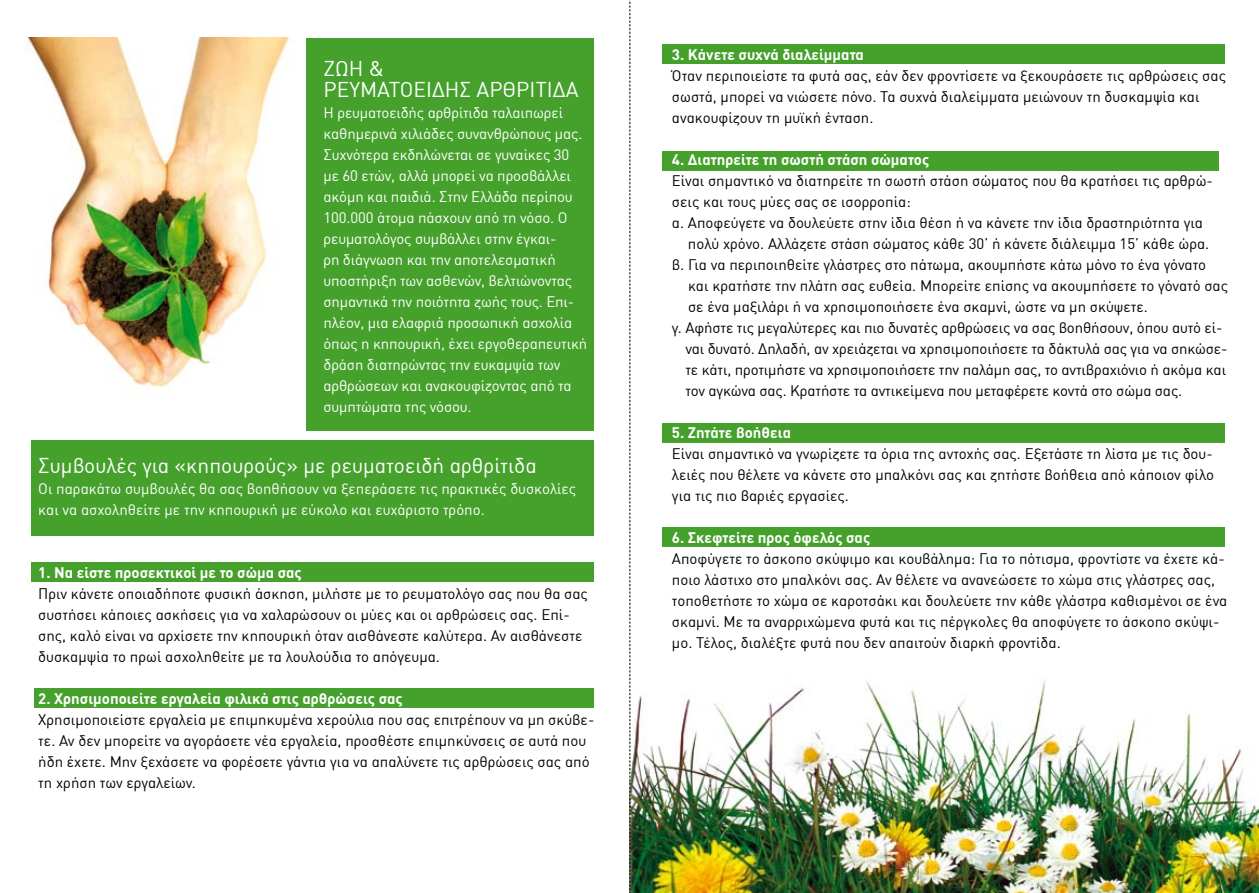
<style>
.page{position:relative;width:1259px;height:893px;background:#fff}
.page>*{position:absolute;margin:0;border:0;box-sizing:border-box;transform-origin:0 0}
.t1{font:21px/21px "DIN Greek";color:#fff}
.t2{font:15px/21px "DIN Greek";color:#000}
.t3{font:15px/21px "DIN Greek";letter-spacing:-.01em;color:#fff}
.t4{font:700 15px "DIN Greek";color:#fff}
</style>
<div class="page">
<img style="left:630px;top:574px;width:629px;height:319px">
<div style="left:662px;top:44px;width:563px;height:20px;background:#45a12b"></div>
<div style="left:662px;top:423px;width:563px;height:20px;background:#45a12b"></div>
<div style="left:662px;top:527px;width:563px;height:20px;background:#45a12b"></div>
<div style="left:662px;top:151px;width:556px;height:20px;background:#45a12b"></div>
<div style="left:32px;top:562px;width:562px;height:20px;background:#45a12b"></div>
<div style="left:34px;top:688px;width:560px;height:20px;background:#45a12b"></div>
<div style="left:32px;top:440px;width:562px;height:96px;background:#45a12b"></div>
<img style="left:26px;top:38px;width:285px;height:393px">
<div style="left:306px;top:38px;width:288px;height:392px;background:#45a12b"></div>
<svg style="left:629px;top:0;width:1px;height:893px"></svg>
<h1 class="t1" style="left:323px;top:58px;width:256px">ΖΩΗ &amp;<br>ΡΕΥΜΑΤΟΕΙΔΗΣ ΑΡΘΡΙΤΙΔΑ</h1>
<p class="t3" style="left:323px;top:102px;width:265px">Η ρευματοειδής αρθρίτιδα ταλαιπωρεί καθημερινά χιλιάδες συνανθρώπους μας.<br>Συχνότερα εκδηλώνεται σε γυναίκες 30 με 60 ετών, αλλά μπορεί να προσβάλλει ακόμη και παιδιά. Στην Ελλάδα περίπου 100.000 άτομα πάσχουν από τη νόσο. Ο ρευματολόγος συμβάλλει στην έγκαι-<br>ρη διάγνωση και την αποτελεσματική υποστήριξη των ασθενών, βελτιώνοντας σημαντικά την ποιότητα ζωής τους. Επι&shy;πλέον, μια ελαφριά προσωπική ασχολία όπως η κηπουρική, έχει εργοθεραπευτική δράση διατηρώντας την ευκαμψία των αρθρώσεων και ανακουφίζοντας από τα συμπτώματα της νόσου.</p>
<h1 class="t1" style="left:38px;top:455px;width:500px">Συμβουλές για «κηπουρούς» με ρευματοειδή αρθρίτιδα</h1>
<p class="t3" style="left:38px;top:478px;width:539px">Οι παρακάτω συμβουλές θα σας βοηθήσουν να ξεπεράσετε τις πρακτικές δυσκολίες και να ασχοληθείτε με την κηπουρική με εύκολο και ευχάριστο τρόπο.</p>
<p class="t4" style="left:38px;top:564px;width:265px">1. Να είστε προσεκτικοί με το σώμα σας</p>
<p class="t2" style="left:38px;top:583px;width:551px">Πριν κάνετε οποιαδήποτε φυσική άσκηση, μιλήστε με το ρευματολόγο σας που θα σας συστήσει κάποιες ασκήσεις για να χαλαρώσουν οι μύες και οι αρθρώσεις σας. Επί&shy;σης, καλό είναι να αρχίσετε την κηπουρική όταν αισθάνεστε καλύτερα. Αν αισθάνεστε δυσκαμψία το πρωί ασχοληθείτε με τα λουλούδια το απόγευμα.</p>
<p class="t4" style="left:38px;top:690px;width:366px">2. Χρησιμοποιείτε εργαλεία φιλικά στις αρθρώσεις σας</p>
<p class="t2" style="left:38px;top:709px;width:557px">Χρησιμοποιείστε εργαλεία με επιμηκυμένα χερούλια που σας επιτρέπουν να μη σκύβε&shy;τε. Αν δεν μπορείτε να αγοράσετε νέα εργαλεία, προσθέστε επιμηκύνσεις σε αυτά που ήδη έχετε. Μην ξεχάσετε να φορέσετε γάντια για να απαλύνετε τις αρθρώσεις σας από τη χρήση των εργαλείων.</p>
<p class="t4" style="left:672px;top:45px;width:193px">3. Κάνετε συχνά διαλείμματα</p>
<p class="t2" style="left:672px;top:65px;width:555px">Όταν περιποιείστε τα φυτά σας, εάν δεν φροντίσετε να ξεκουράσετε τις αρθρώσεις σας σωστά, μπορεί να νιώσετε πόνο. Τα συχνά διαλείμματα μειώνουν τη δυσκαμψία και ανακουφίζουν τη μυϊκή ένταση.</p>
<p class="t4" style="left:672px;top:150px;width:259px">4. Διατηρείτε τη σωστή στάση σώματος</p>
<p class="t2" style="left:672px;top:170px;width:542px">Είναι σημαντικό να διατηρείτε τη σωστή στάση σώματος που θα κρατήσει τις αρθρώ-</p>
<p class="t2" style="left:672px;top:191px;width:240px">σεις και τους μύες σας σε ισορροπία:</p>
<p class="t2" style="left:672px;top:212px;width:532px">α. Αποφεύγετε να δουλεύετε στην ίδια θέση ή να κάνετε την ίδια δραστηριότητα για</p>
<p class="t2" style="left:688px;top:233px;width:523px">πολύ χρόνο. Αλλάζετε στάση σώματος κάθε 30’ ή κάνετε διάλειμμα 15’ κάθε ώρα.</p>
<p class="t2" style="left:672px;top:254px;width:536px">β. Για να περιποιηθείτε γλάστρες στο πάτωμα, ακουμπήστε κάτω μόνο το ένα γόνατο</p>
<p class="t2" style="left:688px;top:275px;width:541px">και κρατήστε την πλάτη σας ευθεία. Μπορείτε επίσης να ακουμπήσετε το γόνατό σας</p>
<p class="t2" style="left:688px;top:296px;width:461px">σε ένα μαξιλάρι ή να χρησιμοποιήσετε ένα σκαμνί, ώστε να μη σκύψετε.</p>
<p class="t2" style="left:672px;top:317px;width:552px">γ. Αφήστε τις μεγαλύτερες και πιο δυνατές αρθρώσεις να σας βοηθήσουν, όπου αυτό εί-</p>
<p class="t2" style="left:685px;top:338px;width:543px">ναι δυνατό. Δηλαδή, αν χρειάζεται να χρησιμοποιήσετε τα δάκτυλά σας για να σηκώσε-</p>
<p class="t2" style="left:685px;top:359px;width:542px">τε κάτι, προτιμήστε να χρησιμοποιήσετε την παλάμη σας, το αντιβραχιόνιο ή ακόμα και</p>
<p class="t2" style="left:685px;top:380px;width:498px">τον αγκώνα σας. Κρατήστε τα αντικείμενα που μεταφέρετε κοντά στο σώμα σας.</p>
<p class="t4" style="left:672px;top:423px;width:121px">5. Ζητάτε βοήθεια</p>
<p class="t2" style="left:672px;top:443px;width:543px;text-align:justify">Είναι σημαντικό να γνωρίζετε τα όρια της αντοχής σας. Εξετάστε τη λίστα με τις δου&shy;λειές που θέλετε να κάνετε στο μπαλκόνι σας και ζητήστε βοήθεια από κάποιον φίλο για τις πιο βαριές εργασίες.</p>
<p class="t4" style="left:672px;top:528px;width:200px">6. Σκεφτείτε προς όφελός σας</p>
<p class="t2" style="left:672px;top:548px;width:557px">Αποφύγετε το άσκοπο σκύψιμο και κουβάλημα: Για το πότισμα, φροντίστε να έχετε κά&shy;ποιο λάστιχο στο μπαλκόνι σας. Αν θέλετε να ανανεώσετε το χώμα στις γλάστρες σας, τοποθετήστε το χώμα σε καροτσάκι και δουλεύετε την κάθε γλάστρα καθισμένοι σε ένα σκαμνί. Με τα αναρριχώμενα φυτά και τις πέργκολες θα αποφύγετε το άσκοπο σκύψι&shy;μο. Τέλος, διαλέξτε φυτά που δεν απαιτούν διαρκή φροντίδα.</p>
</div>
